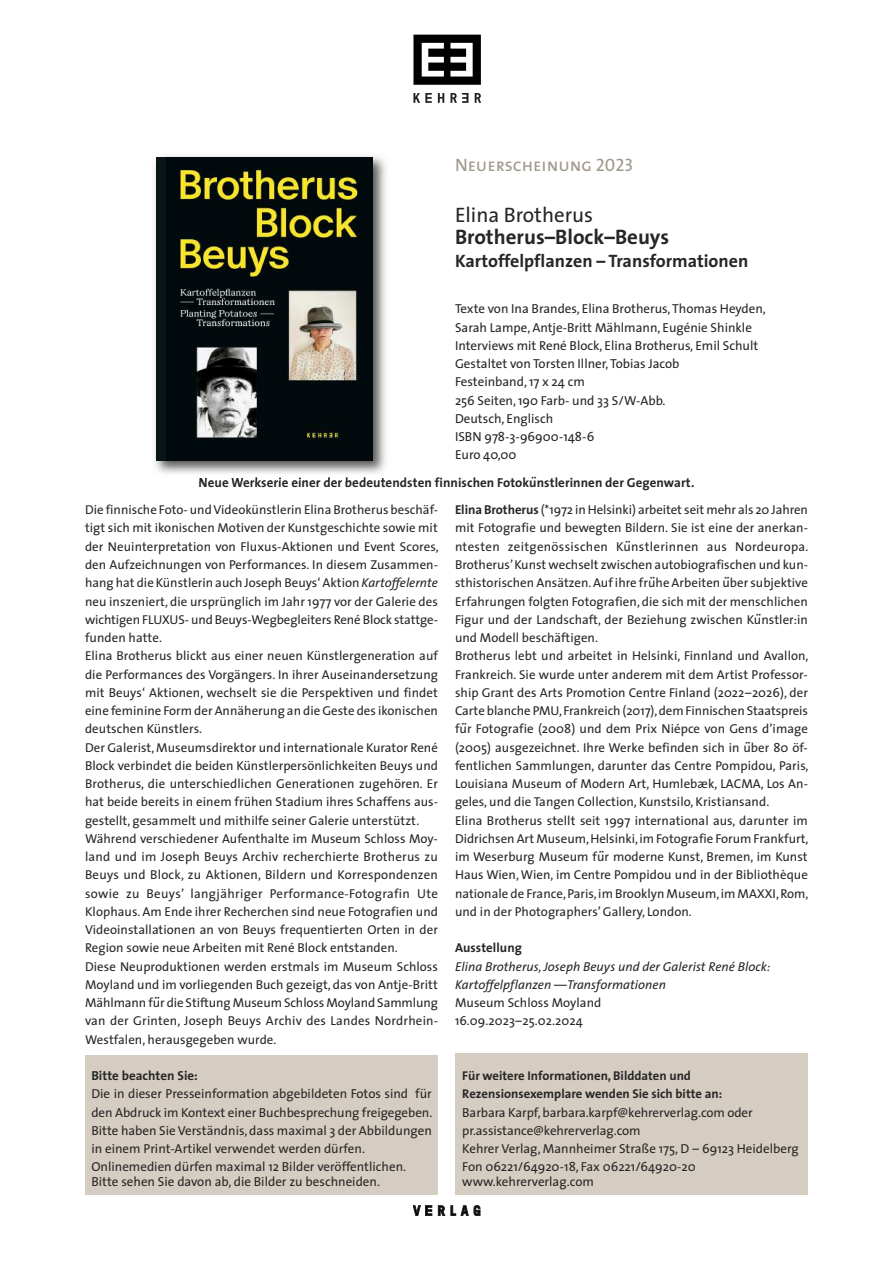
<style>
.page{position:relative;width:893px;height:1263px;background:#fff}
.page>*{position:absolute;margin:0;border:0;box-sizing:border-box;transform-origin:0 0}
.t1{font:700 21px "The Sans";color:#272627}
.t2{font:21px "The Sans";color:#272627}
.t3{font:700 18px "The Sans";color:#272627}
.t4{font:18px "The Sans Caps";color:#a0988c}
.t5{font:13.05px/18.3px "The Sans";color:#272627}
.t6{font:700 13.05px "The Sans";letter-spacing:.005em;color:#272627}
.t7{font:12.9px/18.3px "The Sans";letter-spacing:.005em;color:#272627}
.t8{font:italic 12.9px/18.3px "The Sans";letter-spacing:.005em;color:#272627}
.t9{font:700 12.9px "The Sans";letter-spacing:.005em;color:#272627}
.t10{font:700 12.75px/18.3px "The Sans";color:#272627}
.s1{font-family:"Menlo";font-style:italic}
.s2{font-style:italic}
.s3{font-family:"Menlo";font-weight:700;font-style:italic}
.s4{font-weight:700}
</style>
<div class="page">
<svg style="left:475px;top:93px;width:6px;height:10px"></svg>
<svg style="left:413px;top:93px;width:19px;height:10px"></svg>
<svg style="left:438px;top:93px;width:6px;height:10px"></svg>
<svg style="left:450px;top:93px;width:18px;height:10px"></svg>
<svg style="left:413px;top:35px;width:68px;height:50px"></svg>
<svg style="left:438px;top:1205px;width:7px;height:11px"></svg>
<svg style="left:451px;top:1205px;width:29px;height:11px"></svg>
<svg style="left:413px;top:1205px;width:19px;height:11px"></svg>
<div style="left:85px;top:1055px;width:353px;height:140px;background:#d5cdc1"></div>
<div style="left:455px;top:1054px;width:353px;height:141px;background:#d5cdc1"></div>
<img style="left:154px;top:156px;width:232px;height:324px">
<img style="left:199px;top:477px;width:109px;height:3px">
<img style="left:157px;top:157px;width:215px;height:303px">
<h2 class="t4" style="left:455px;top:159px;width:180px">Neuerscheinung 2023</h2>
<h1 class="t2" style="left:455px;top:206px;width:140px">Elina Brotherus</h1>
<h1 class="t1" style="left:455px;top:229px;width:216px">Brotherus–Block–Beuys</h1>
<h2 class="t3" style="left:455px;top:254px;width:295px">Kartoffelpflanzen – Transformationen</h2>
<p class="t5" style="left:455px;top:301px;width:312px">Texte von Ina Brandes, Elina Brotherus,Thomas Heyden, Sarah Lampe, Antje-Britt Mählmann, Eugénie Shinkle Interviews mit René Block, Elina Brotherus, Emil Schult Gestaltet von Torsten Illner,Tobias Jacob<br>Festeinband, 17 x 24 cm<br>256 Seiten, 190 Farb- und 33 S/W-Abb.<br>Deutsch, Englisch<br>ISBN 978-3-96900-148-6<br>Euro 40,00</p>
<p class="t6" style="left:199px;top:477px;width:497px">Neue Werkserie einer der bedeutendsten finnischen Fotok<span class="s1">̈</span>unstlerinnen der Gegenwart.</p>
<p class="t7" style="left:85px;top:502px;width:355px">Die finnische Foto- undVideokünstlerin Elina Brotherus beschäf&shy;tigt sich mit ikonischen Motiven der Kunstgeschichte sowie mit der Neuinterpretation von Fluxus-Aktionen und Event Scores, den Aufzeichnungen von Performances. In diesem Zusammen&shy;hang hat die Künstlerin auch Joseph Beuys‘ Aktion <span class="s2">Kartoffelernte </span>neu inszeniert, die ursprünglich im Jahr 1977 vor der Galerie des wichtigen FLUXUS- und Beuys-Wegbegleiters René Block stattge&shy;funden hatte.<br>Elina Brotherus blickt aus einer neuen Künstlergeneration auf die Performances des Vorgängers. In ihrer Auseinandersetzung mit Beuys‘ Aktionen, wechselt sie die Perspektiven und findet eine feminine Form der Annäherung an die Geste des ikonischen deutschen Künstlers.<br>Der Galerist,Museumsdirektor und internationale Kurator René Block verbindet die beiden Künstlerpersönlichkeiten Beuys und Brotherus, die unterschiedlichen Generationen zugehören. Er hat beide bereits in einem frühen Stadium ihres Schaffens aus&shy;gestellt, gesammelt und mithilfe seiner Galerie unterstützt.<br>Während verschiedener Aufenthalte im Museum Schloss Moy&shy;land und im Joseph Beuys Archiv recherchierte Brotherus zu Beuys und Block, zu Aktionen, Bildern und Korrespondenzen sowie zu Beuys’ langjähriger Performance-Fotografin Ute Klophaus. Am Ende ihrer Recherchen sind neue Fotografien und Videoinstallationen an von Beuys frequentierten Orten in der Region sowie neue Arbeiten mit René Block entstanden.<br>Diese Neuproduktionen werden erstmals im Museum Schloss Moyland und im vorliegenden Buch gezeigt, das von Antje-Britt Mählmann f<span class="s3">̈</span>ur die Stiftung Museum Schloss Moyland Sammlung van der Grinten, Joseph Beuys Archiv des Landes Nordrhein-Westfalen, herausgegeben wurde.</p>
<p class="t7" style="left:455px;top:502px;width:355px"><span class="s4">Elina Brotherus</span> (*1972 in Helsinki) arbeitet seit mehr als 20 Jahren mit Fotografie und bewegten Bildern. Sie ist eine der anerkan&shy;ntesten zeitgenössischen K<span class="s3">̈</span>unstlerinnen aus Nordeuropa.<br>Brotherus’Kunst wechselt zwischen autobiografischen und kun&shy;sthistorischen Ansätzen.Auf ihre fr<span class="s3">̈</span>uhe Arbeiten<span class="s3">̈</span>uber subjektive Erfahrungen folgten Fotografien, die sich mit der menschlichen Figur und der Landschaft, der Beziehung zwischen K<span class="s3">̈</span>unstler:in und Modell beschäftigen.<br>Brotherus lebt und arbeitet in Helsinki, Finnland und Avallon, Frankreich. Sie wurde unter anderem mit dem Artist Professor&shy;ship Grant des Arts Promotion Centre Finland (2022–2026), der Carte blanche PMU,Frankreich (2017),dem Finnischen Staatspreis f<span class="s3">̈</span>ur Fotografie (2008) und dem Prix Niépce von Gens d’image (2005) ausgezeichnet. Ihre Werke befinden sich in <span class="s3">̈</span>uber 80 öf&shy;fentlichen Sammlungen, darunter das Centre Pompidou, Paris, Louisiana Museum of Modern Art, Humlebæk, LACMA, Los An&shy;geles, und die Tangen Collection, Kunstsilo, Kristiansand.<br>Elina Brotherus stellt seit 1997 international aus, darunter im Didrichsen Art Museum,Helsinki,im Fotografie Forum Frankfurt, im Weserburg Museum f<span class="s3">̈</span>ur moderne Kunst, Bremen, im Kunst Haus Wien,Wien, im Centre Pompidou und in der Bibliothèque nationale de France,Paris,im Brooklyn Museum,im MAXXI,Rom, und in der Photographers’Gallery, London.</p>
<p class="t9" style="left:455px;top:943px;width:68px">Ausstellung</p>
<p class="t8" style="left:455px;top:958px;width:317px">Elina Brotherus, Joseph Beuys und der Galerist René Block:<br>Kartoffelpflanzen —Transformationen</p>
<p class="t7" style="left:455px;top:995px;width:148px">Museum Schloss Moyland<br>16.09.2023–25.02.2024</p>
<p class="t6" style="left:91px;top:1071px;width:108px">Bitte beachten Sie:</p>
<p class="t5" style="left:91px;top:1086px;width:342px">Die in dieser Presseinformation abgebildeten Fotos sind für den Abdruck im Kontext einer Buchbesprechung freigegeben.<br>Bitte haben Sie Verständnis, dass maximal 3 der Abbildungen in einem Print-Artikel verwendet werden dürfen.<br>Onlinemedien dürfen maximal 12 Bilder veröffentlichen.</p>
<p class="t5" style="left:91px;top:1174px;width:290px">Bitte sehen Sie davon ab, die Bilder zu beschneiden.</p>
<p class="t10" style="left:462px;top:1068px;width:261px">Für weitere Informationen, Bilddaten und<br>Rezensionsexemplare wenden Sie sich bitte an:</p>
<p class="t5" style="left:462px;top:1104px;width:338px">Barbara Karpf, barbara.karpf@kehrerverlag.com oder pr.assistance@kehrerverlag.com<br>Kehrer Verlag, Mannheimer Straße 175, D – 69123 Heidelberg Fon 06221/64920-18, Fax 06221/64920-20</p>
<p class="t5" style="left:462px;top:1174px;width:133px">www.kehrerverlag.com</p>
</div>
